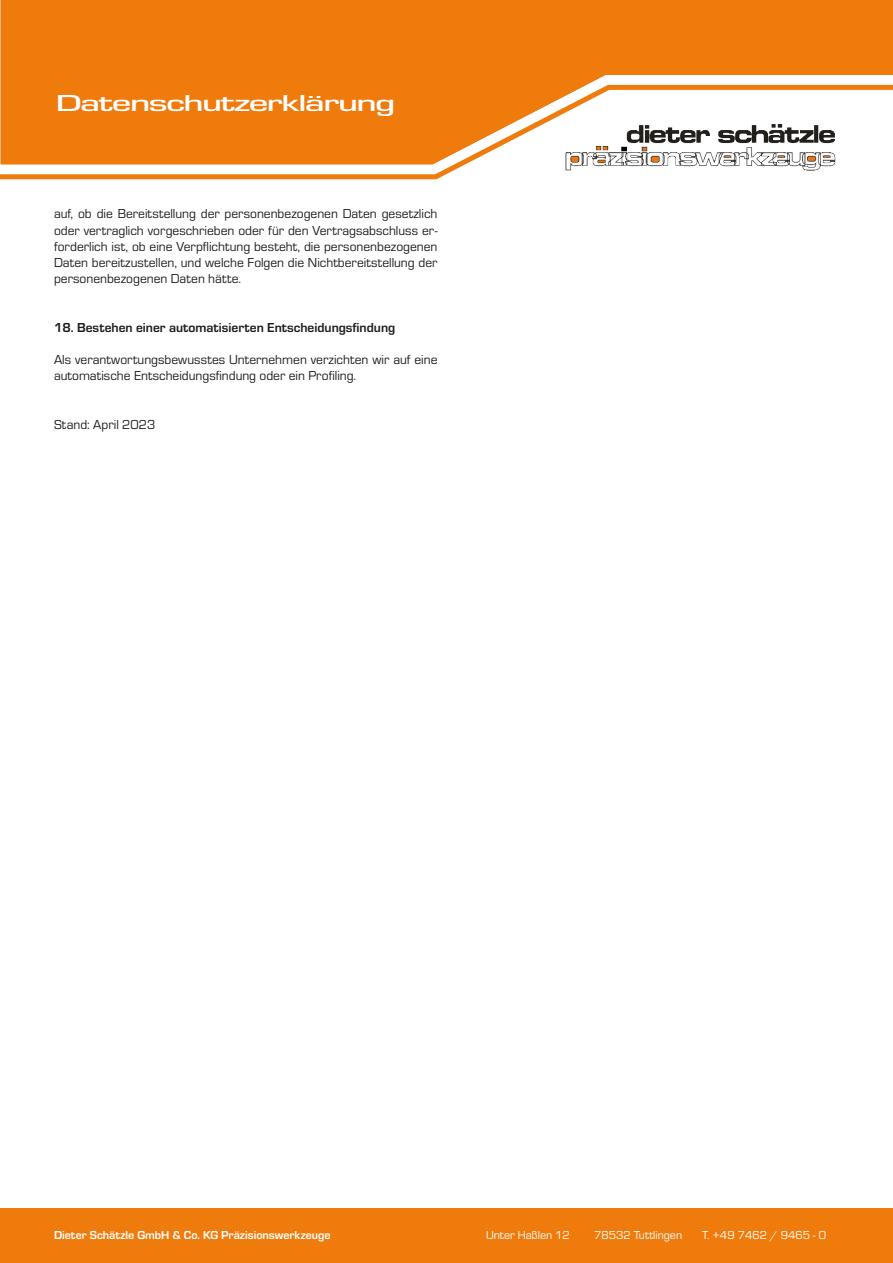
<style>
.page{position:relative;width:893px;height:1263px;background:#fff}
.page>*{position:absolute;margin:0;border:0;box-sizing:border-box;transform-origin:0 0}
.t1{font:500 24px "Eurostile";letter-spacing:-.04em;color:#fff;scale:1.62 1}
.t2{font:13.5px/16.2px "Eurostile";color:#1d1d1b;text-align:justify}
.t3{font:700 13.5px "Eurostile";color:#1d1d1b}
.t4{font:12px "Eurostile";color:#fff}
.t5{font:700 12px "Eurostile";color:#fff}
</style>
<div class="page">
<div style="left:0;top:1209px;width:893px;height:54px;background:#ee7b0c"></div>
<svg style="left:0;top:172px;width:451px;height:8px"></svg>
<svg style="left:0;top:0;width:893px;height:172px"></svg>
<img style="left:557px;top:119px;width:282px;height:53px">
<p class="t1" style="left:56px;top:87px;width:211px">Datenschutzerklärung</p>
<p class="t2" style="left:54px;top:205px;width:385px">auf, ob die Bereitstellung der personenbezogenen Daten gesetzlich oder vertraglich vorgeschrieben oder für den Vertragsabschluss er&shy;forderlich ist, ob eine Verpflichtung besteht, die personenbezogenen Daten bereitzustellen, und welche Folgen die Nichtbereitstellung der personenbezogenen Daten hätte.</p>
<p class="t3" style="left:54px;top:318px;width:343px">18. Bestehen einer automatisierten Entscheidungsfindung</p>
<p class="t2" style="left:54px;top:351px;width:385px">Als verantwortungsbewusstes Unternehmen verzichten wir auf eine automatische Entscheidungsfindung oder ein Profiling.</p>
<p class="t2" style="left:54px;top:416px;width:103px">Stand: April 2023</p>
<p class="t5" style="left:54px;top:1226px;width:278px">Dieter Schätzle GmbH &amp; Co. KG Präzisionswerkzeuge</p>
<p class="t4" style="left:486px;top:1226px;width:85px">Unter Haßlen 12</p>
<p class="t4" style="left:594px;top:1226px;width:90px">78532 Tuttlingen</p>
<p class="t4" style="left:702px;top:1226px;width:126px">T. +49 7462 / 9465 - 0</p>
</div>
